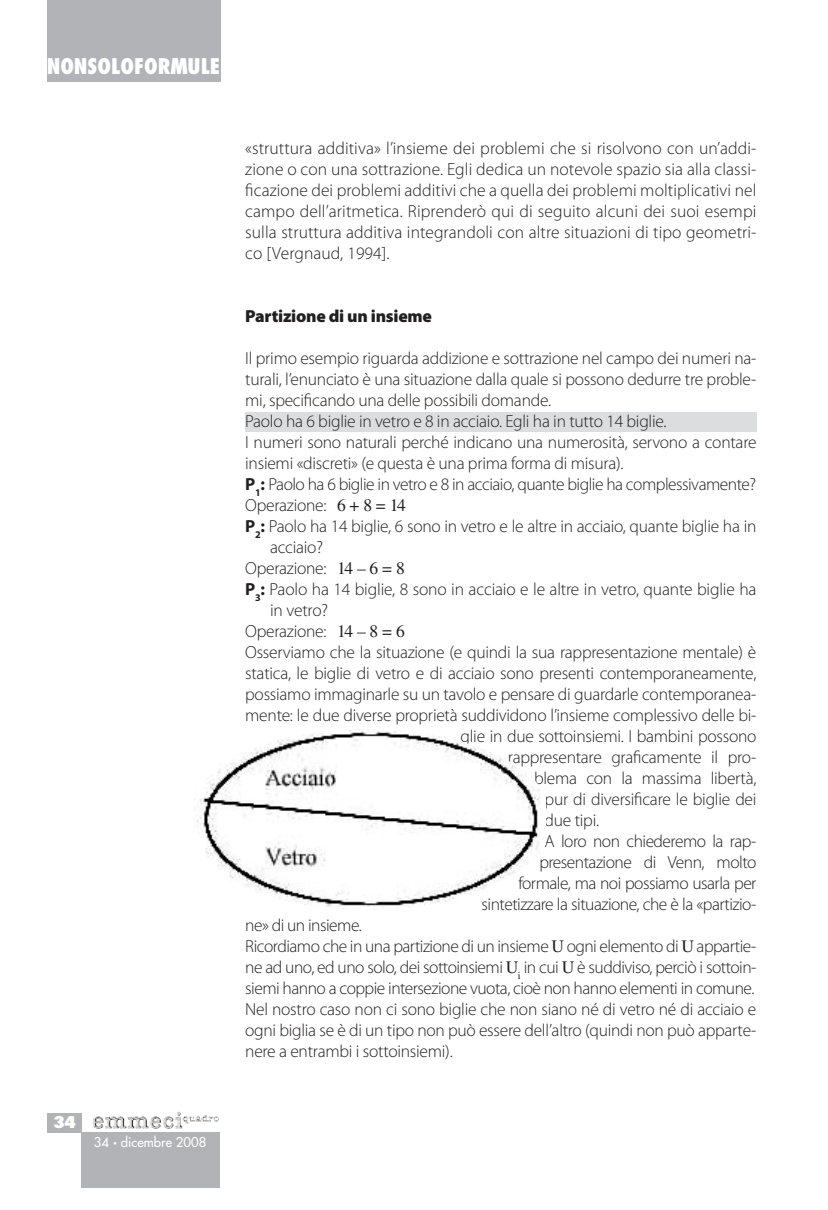
<style>
.page{position:relative;width:828px;height:1210px;background:#fff}
.page>*{position:absolute;margin:0;border:0;box-sizing:border-box;transform-origin:0 0}
.t1{font:800 condensed 21px "Futura Std";color:#fff}
.testo{font:300 17.5px/21px "Myriad Pro";letter-spacing:-.015em;color:#231f20;text-align:justify}
.testo-2{font:900 17.5px "Myriad Pro";letter-spacing:-.015em;color:#231f20}
.t2{font:800 condensed 15.75px "Futura Std";color:#fff;scale:1.25 1}
.t3{font:500 13.12px "Futura Std";color:#fff}
.s1{font-size:7px}
.s2{font-weight:700}
.s3{font-family:"Times LT Std";font-weight:400}
</style>
<div class="page">
<div style="left:47px;top:0;width:173px;height:81px;background:#b2b3b7"></div>
<div style="left:81px;top:1132px;width:139px;height:56px;background:#b2b3b7"></div>
<img style="left:124px;top:1111px;width:89px;height:14px">
<div style="left:47px;top:1112px;width:34px;height:20px;background:#b2b3b7"></div>
<div style="left:245px;top:412px;width:511px;height:19px;background:#dcdddf"></div>
<img style="left:194px;top:729px;width:346px;height:180px">
<p class="t1" style="left:47px;top:53px;width:175px">NONSOLOFORMULE</p>
<p class="t2" style="left:53px;top:1112px;width:20px">34</p>
<p class="t3" style="left:94px;top:1134px;width:114px">34 <span class="s1">•</span> dicembre 2008</p>
<p class="testo" style="left:245px;top:137px;width:512px">«struttura additiva» l’insieme dei problemi che si risolvono con un’addi&shy;zione o con una sottrazione. Egli dedica un notevole spazio sia alla classi&shy;ficazione dei problemi additivi che a quella dei problemi moltiplicativi nel campo dell’aritmetica. Riprenderò qui di seguito alcuni dei suoi esempi sulla struttura additiva integrandoli con altre situazioni di tipo geometri&shy;co [Vergnaud, 1994].</p>
<p class="testo-2" style="left:245px;top:304px;width:188px">Partizione di un insieme</p>
<p class="testo" style="left:245px;top:347px;width:512px">Il primo esempio riguarda addizione e sottrazione nel campo dei numeri na&shy;turali, l’enunciato è una situazione dalla quale si possono dedurre tre proble&shy;mi, specificando una delle possibili domande.</p>
<p class="testo" style="left:245px;top:410px;width:423px">Paolo ha 6 biglie in vetro e 8 in acciaio. Egli ha in tutto 14 biglie.</p>
<p class="testo" style="left:245px;top:431px;width:513px">I numeri sono naturali perché indicano una numerosità, servono a contare insiemi «discreti» (e questa è una prima forma di misura).</p>
<p class="testo" style="left:245px;top:473px;width:512px"><span class="s2">P</span><sub>1</sub><span class="s2">:</span> Paolo ha 6 biglie in vetro e 8 in acciaio, quante biglie ha complessivamente?</p>
<p class="testo" style="left:245px;top:494px;width:162px">Operazione: <span class="s3">6 + 8 = 14</span></p>
<p class="testo" style="left:270px;top:515px;width:488px;text-indent:-25px"><span class="s2">P</span><sub>2</sub><span class="s2">:</span> Paolo ha 14 biglie, 6 sono in vetro e le altre in acciaio, quante biglie ha in acciaio?</p>
<p class="testo" style="left:245px;top:557px;width:161px">Operazione: <span class="s3">14 – 6 = 8</span></p>
<p class="testo" style="left:270px;top:578px;width:488px;text-indent:-25px"><span class="s2">P</span><sub>3</sub><span class="s2">:</span> Paolo ha 14 biglie, 8 sono in acciaio e le altre in vetro, quante biglie ha in vetro?</p>
<p class="testo" style="left:245px;top:620px;width:161px">Operazione: <span class="s3">14 – 8 = 6</span></p>
<p class="testo" style="left:245px;top:641px;width:512px">Osserviamo che la situazione (e quindi la sua rappresentazione mentale) è</p>
<p class="testo" style="left:245px;top:662px;width:512px">statica, le biglie di vetro e di acciaio sono presenti contemporaneamente,</p>
<p class="testo" style="left:245px;top:683px;width:512px">possiamo immaginarle su un tavolo e pensare di guardarle contemporanea-</p>
<p class="testo" style="left:245px;top:704px;width:512px">mente: le due diverse proprietà suddividono l’insieme complessivo delle bi-</p>
<p class="testo" style="left:460px;top:725px;width:297px">glie in due sottoinsiemi. I bambini possono</p>
<p class="testo" style="left:508px;top:746px;width:250px">rappresentare graficamente il pro-</p>
<p class="testo" style="left:534px;top:767px;width:224px">blema con la massima libertà,</p>
<p class="testo" style="left:544px;top:788px;width:213px">pur di diversificare le biglie dei</p>
<p class="testo" style="left:544px;top:809px;width:56px">due tipi.</p>
<p class="testo" style="left:481px;top:830px;width:276px;text-align:right">A loro non chiederemo la rap&shy;presentazione di Venn, molto<br>formale, ma noi possiamo usarla per sintetizzare la situazione, che è la «partizio-</p>
<p class="testo" style="left:245px;top:914px;width:118px">ne» di un insieme.</p>
<p class="testo" style="left:245px;top:935px;width:512px">Ricordiamo che in una partizione di un insieme <span class="s3">U</span> ogni elemento di <span class="s3">U</span> appartie&shy;ne ad uno, ed uno solo, dei sottoinsiemi <span class="s3">U</span><sub>i</sub> in cui <span class="s3">U</span> è suddiviso, perciò i sottoin&shy;siemi hanno a coppie intersezione vuota, cioè non hanno elementi in comune.</p>
<p class="testo" style="left:245px;top:998px;width:512px">Nel nostro caso non ci sono biglie che non siano né di vetro né di acciaio e ogni biglia se è di un tipo non può essere dell’altro (quindi non può apparte&shy;nere a entrambi i sottoinsiemi).</p>
</div>
